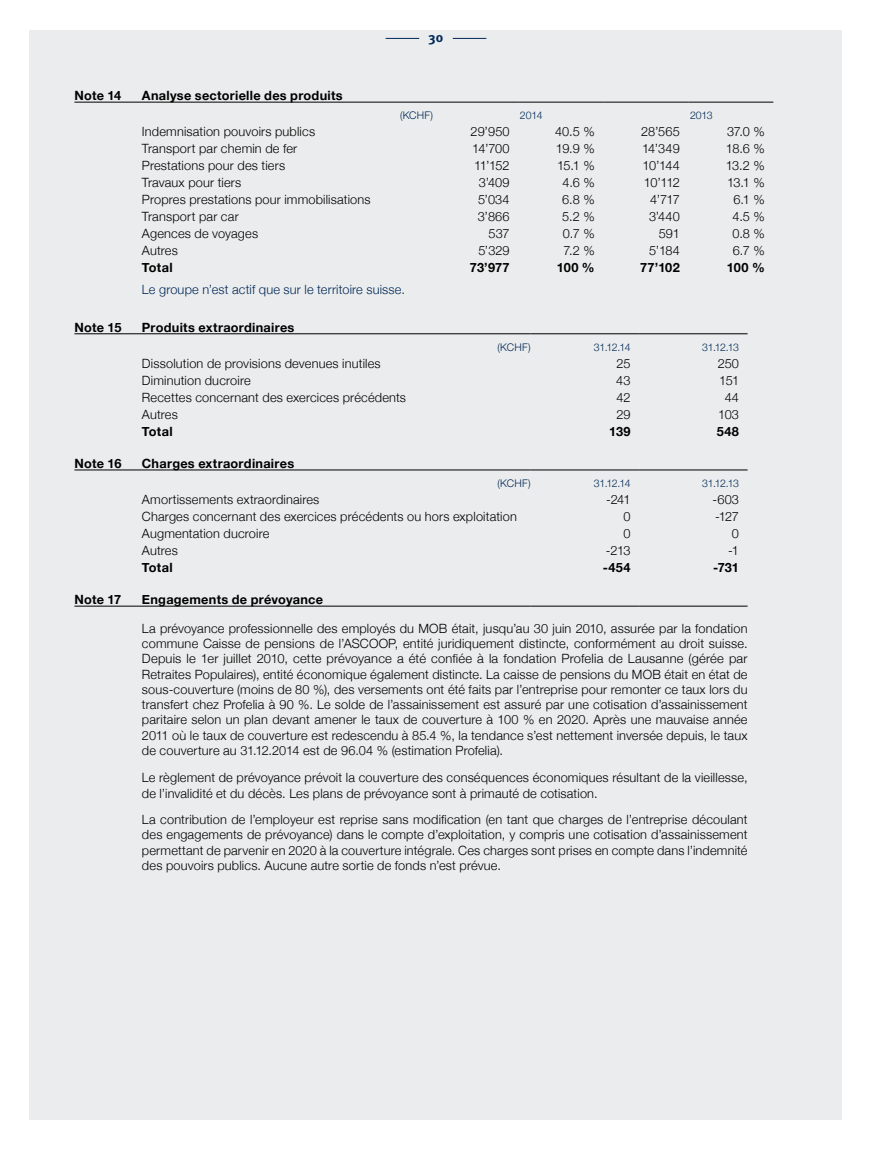
<style>
.page{position:relative;width:872px;height:1149px;background:#fff}
.page>*{position:absolute;margin:0;border:0;box-sizing:border-box;transform-origin:0 0}
.t1{font:700 13.5px "Meta Plus";color:#002856}
.t2{font:300 12.75px/15.3px "Helvetica Neue";letter-spacing:.015em;color:#000;text-align:justify}
.t3{font:700 12.75px "Helvetica Neue";letter-spacing:.02em;color:#000}
.t4{font:300 12.75px "Helvetica Neue";letter-spacing:.015em;color:#002856}
.t5{font:300 10.5px "Helvetica Neue";letter-spacing:-.025em;color:#002856}
</style>
<div class="page">
<div style="left:30px;top:30px;width:812px;height:1088px;background:#ebeced"></div>
<hr style="left:385px;top:38px;width:34px;height:1px;background:#002856">
<hr style="left:453px;top:38px;width:33px;height:1px;background:#002856">
<hr style="left:74px;top:102px;width:68px;height:1px;background:#000">
<hr style="left:142px;top:102px;width:291px;height:1px;background:#000">
<hr style="left:433px;top:102px;width:85px;height:1px;background:#000">
<hr style="left:518px;top:102px;width:85px;height:1px;background:#000">
<hr style="left:603px;top:102px;width:85px;height:1px;background:#000">
<hr style="left:688px;top:102px;width:85px;height:1px;background:#000">
<hr style="left:74px;top:333px;width:68px;height:1px;background:#000">
<hr style="left:142px;top:333px;width:388px;height:1px;background:#000">
<hr style="left:530px;top:333px;width:109px;height:1px;background:#000">
<hr style="left:639px;top:333px;width:108px;height:1px;background:#000">
<hr style="left:74px;top:469px;width:68px;height:1px;background:#000">
<hr style="left:142px;top:469px;width:388px;height:1px;background:#000">
<hr style="left:530px;top:469px;width:109px;height:1px;background:#000">
<hr style="left:639px;top:469px;width:108px;height:1px;background:#000">
<hr style="left:74px;top:605px;width:68px;height:1px;background:#000">
<hr style="left:142px;top:605px;width:388px;height:1px;background:#000">
<hr style="left:530px;top:605px;width:109px;height:1px;background:#000">
<hr style="left:639px;top:605px;width:108px;height:1px;background:#000">
<p class="t3" style="left:74px;top:87px;width:48px">Note 14</p>
<p class="t3" style="left:142px;top:87px;width:202px">Analyse sectorielle des produits</p>
<p class="t1" style="left:429px;top:30px;width:16px">30</p>
<p class="t5" style="left:400px;top:109px;width:35px">(KCHF)</p>
<p class="t5" style="left:520px;top:109px;width:24px">2014</p>
<p class="t5" style="left:690px;top:109px;width:24px">2013</p>
<p class="t2" style="left:142px;top:124px;width:175px">Indemnisation pouvoirs publics</p>
<p class="t2" style="left:470px;top:124px;width:41px">29’950</p>
<p class="t2" style="left:555px;top:124px;width:41px">40.5 %</p>
<p class="t2" style="left:641px;top:124px;width:40px">28’565</p>
<p class="t2" style="left:727px;top:124px;width:39px">37.0 %</p>
<p class="t2" style="left:142px;top:141px;width:157px">Transport par chemin de fer</p>
<p class="t2" style="left:472px;top:141px;width:39px">14’700</p>
<p class="t2" style="left:556px;top:141px;width:40px">19.9 %</p>
<p class="t2" style="left:642px;top:141px;width:39px">14’349</p>
<p class="t2" style="left:726px;top:141px;width:40px">18.6 %</p>
<p class="t2" style="left:142px;top:158px;width:145px">Prestations pour des tiers</p>
<p class="t2" style="left:474px;top:158px;width:37px">11’152</p>
<p class="t2" style="left:557px;top:158px;width:39px">15.1 %</p>
<p class="t2" style="left:642px;top:158px;width:39px">10’144</p>
<p class="t2" style="left:725px;top:158px;width:41px">13.2 %</p>
<p class="t2" style="left:142px;top:175px;width:101px">Travaux pour tiers</p>
<p class="t2" style="left:479px;top:175px;width:32px">3’409</p>
<p class="t2" style="left:562px;top:175px;width:34px">4.6 %</p>
<p class="t2" style="left:644px;top:175px;width:37px">10’112</p>
<p class="t2" style="left:727px;top:175px;width:39px">13.1 %</p>
<p class="t2" style="left:142px;top:192px;width:230px">Propres prestations pour immobilisations</p>
<p class="t2" style="left:478px;top:192px;width:33px">5’034</p>
<p class="t2" style="left:562px;top:192px;width:34px">6.8 %</p>
<p class="t2" style="left:650px;top:192px;width:31px">4’717</p>
<p class="t2" style="left:733px;top:192px;width:33px">6.1 %</p>
<p class="t2" style="left:142px;top:209px;width:98px">Transport par car</p>
<p class="t2" style="left:477px;top:209px;width:33px">3’866</p>
<p class="t2" style="left:562px;top:209px;width:34px">5.2 %</p>
<p class="t2" style="left:649px;top:209px;width:32px">3’440</p>
<p class="t2" style="left:732px;top:209px;width:34px">4.5 %</p>
<p class="t2" style="left:142px;top:226px;width:118px">Agences de voyages</p>
<p class="t2" style="left:488px;top:226px;width:23px">537</p>
<p class="t2" style="left:563px;top:226px;width:33px">0.7 %</p>
<p class="t2" style="left:659px;top:226px;width:22px">591</p>
<p class="t2" style="left:732px;top:226px;width:34px">0.8 %</p>
<p class="t2" style="left:142px;top:243px;width:38px">Autres</p>
<p class="t2" style="left:478px;top:243px;width:33px">5’329</p>
<p class="t2" style="left:563px;top:243px;width:33px">7.2 %</p>
<p class="t2" style="left:649px;top:243px;width:32px">5’184</p>
<p class="t2" style="left:733px;top:243px;width:34px">6.7 %</p>
<p class="t3" style="left:142px;top:260px;width:32px">Total</p>
<p class="t3" style="left:470px;top:260px;width:41px">73’977</p>
<p class="t3" style="left:557px;top:260px;width:39px">100 %</p>
<p class="t3" style="left:640px;top:260px;width:41px">77’102</p>
<p class="t3" style="left:727px;top:260px;width:39px">100 %</p>
<p class="t4" style="left:142px;top:281px;width:264px">Le groupe n’est actif que sur le territoire suisse.</p>
<p class="t3" style="left:74px;top:319px;width:49px">Note 15</p>
<p class="t3" style="left:142px;top:319px;width:154px">Produits extraordinaires</p>
<p class="t5" style="left:497px;top:340px;width:35px">(KCHF)</p>
<p class="t5" style="left:594px;top:340px;width:38px">31.12.14</p>
<p class="t5" style="left:702px;top:340px;width:38px">31.12.13</p>
<p class="t2" style="left:142px;top:355px;width:240px">Dissolution de provisions devenues inutiles</p>
<p class="t2" style="left:616px;top:355px;width:15px">25</p>
<p class="t2" style="left:718px;top:355px;width:23px">250</p>
<p class="t2" style="left:142px;top:372px;width:110px">Diminution ducroire</p>
<p class="t2" style="left:616px;top:372px;width:16px">43</p>
<p class="t2" style="left:719px;top:372px;width:21px">151</p>
<p class="t2" style="left:142px;top:389px;width:266px">Recettes concernant des exercices précédents</p>
<p class="t2" style="left:616px;top:389px;width:15px">42</p>
<p class="t2" style="left:724px;top:389px;width:16px">44</p>
<p class="t2" style="left:142px;top:406px;width:38px">Autres</p>
<p class="t2" style="left:616px;top:406px;width:16px">29</p>
<p class="t2" style="left:718px;top:406px;width:22px">103</p>
<p class="t3" style="left:142px;top:423px;width:32px">Total</p>
<p class="t3" style="left:609px;top:423px;width:23px">139</p>
<p class="t3" style="left:717px;top:423px;width:24px">548</p>
<p class="t3" style="left:74px;top:455px;width:49px">Note 16</p>
<p class="t3" style="left:142px;top:455px;width:154px">Charges extraordinaires</p>
<p class="t5" style="left:497px;top:476px;width:35px">(KCHF)</p>
<p class="t5" style="left:594px;top:476px;width:38px">31.12.14</p>
<p class="t5" style="left:702px;top:476px;width:38px">31.12.13</p>
<p class="t2" style="left:142px;top:491px;width:179px">Amortissements extraordinaires</p>
<p class="t2" style="left:606px;top:491px;width:26px">-241</p>
<p class="t2" style="left:712px;top:491px;width:28px">-603</p>
<p class="t2" style="left:142px;top:508px;width:376px">Charges concernant des exercices précédents ou hors exploitation</p>
<p class="t2" style="left:623px;top:508px;width:9px">0</p>
<p class="t2" style="left:715px;top:508px;width:25px">-127</p>
<p class="t2" style="left:142px;top:525px;width:129px">Augmentation ducroire</p>
<p class="t2" style="left:623px;top:525px;width:9px">0</p>
<p class="t2" style="left:732px;top:525px;width:9px">0</p>
<p class="t2" style="left:142px;top:542px;width:38px">Autres</p>
<p class="t2" style="left:606px;top:542px;width:26px">-213</p>
<p class="t2" style="left:728px;top:542px;width:12px">-1</p>
<p class="t3" style="left:142px;top:559px;width:32px">Total</p>
<p class="t3" style="left:602px;top:559px;width:29px">-454</p>
<p class="t3" style="left:713px;top:559px;width:27px">-731</p>
<p class="t3" style="left:74px;top:591px;width:48px">Note 17</p>
<p class="t3" style="left:142px;top:591px;width:183px">Engagements de prévoyance</p>
<p class="t2" style="left:142px;top:620px;width:607px">La prévoyance professionnelle des employés du MOB était, jusqu’au 30 juin 2010, assurée par la fondation commune Caisse de pensions de l’ASCOOP, entité juridiquement distincte, conformément au droit suisse.<br>Depuis le 1er juillet 2010, cette prévoyance a été confiée à la fondation Profelia de Lausanne (gérée par Retraites Populaires), entité économique également distincte. La caisse de pensions du MOB était en état de sous-couverture (moins de 80 %), des versements ont été faits par l’entreprise pour remonter ce taux lors du transfert chez Profelia à 90 %. Le solde de l’assainissement est assuré par une cotisation d’assainissement paritaire selon un plan devant amener le taux de couverture à 100 % en 2020. Après une mauvaise année 2011 où le taux de couverture est redescendu à 85.4 %, la tendance s’est nettement inversée depuis, le taux de couverture au 31.12.2014 est de 96.04 % (estimation Profelia).</p>
<p class="t2" style="left:142px;top:769px;width:607px">Le règlement de prévoyance prévoit la couverture des conséquences économiques résultant de la vieillesse, de l’invalidité et du décès. Les plans de prévoyance sont à primauté de cotisation.</p>
<p class="t2" style="left:142px;top:811px;width:607px">La contribution de l’employeur est reprise sans modification (en tant que charges de l’entreprise découlant des engagements de prévoyance) dans le compte d’exploitation, y compris une cotisation d’assainissement permettant de parvenir en 2020 à la couverture intégrale. Ces charges sont prises en compte dans l’indemnité des pouvoirs publics. Aucune autre sortie de fonds n’est prévue.</p>
</div>
